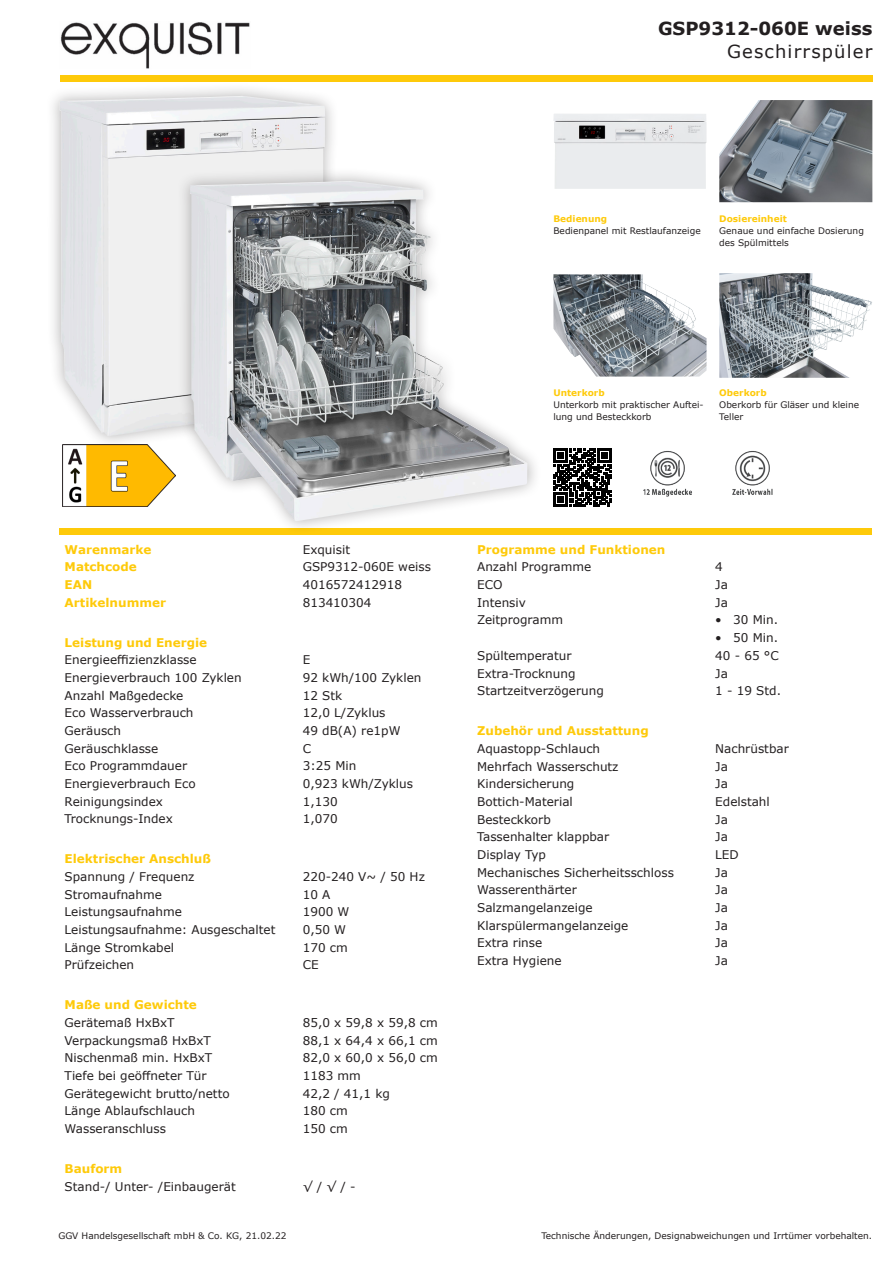
<style>
.page{position:relative;width:893px;height:1263px;background:#fff}
.page>*{position:absolute;margin:0;border:0;box-sizing:border-box;transform-origin:0 0}
.t1{font:700 18px "Verdana";color:#231f20}
.t2{font:18px "Verdana";letter-spacing:.065em;color:#231f20}
.t3{font:12px "Verdana";color:#231f20}
.t4{font:700 12px "Verdana";color:#feca0a}
.t5{font:9px/12px "Verdana";color:#231f20}
.t6{font:700 9px "Verdana";color:#feca0a}
</style>
<div class="page">
<div style="left:46px;top:82px;width:293px;height:367px;background:#231f20;opacity:.35"></div>
<img style="left:60px;top:96px;width:265px;height:340px">
<img style="left:719px;top:273px;width:153px;height:105px">
<img style="left:553px;top:274px;width:153px;height:103px">
<img style="left:719px;top:100px;width:153px;height:102px">
<img style="left:553px;top:114px;width:153px;height:75px">
<img style="left:732px;top:451px;width:41px;height:44px">
<img style="left:643px;top:451px;width:49px;height:46px">
<svg style="left:553px;top:449px;width:59px;height:58px"></svg>
<img style="left:60px;top:22px;width:190px;height:47px">
<div style="left:60px;top:75px;width:812px;height:6px;background:#feca0a"></div>
<div style="left:60px;top:528px;width:812px;height:6px;background:#feca0a"></div>
<div style="left:176px;top:167px;width:365px;height:367px;background:#231f20;opacity:.35"></div>
<img style="left:190px;top:181px;width:337px;height:340px">
<img style="left:63px;top:445px;width:112px;height:62px">
<h1 class="t1" style="left:658px;top:16px;width:216px">GSP9312-060E weiss</h1>
<h1 class="t2" style="left:727px;top:39px;width:147px">Geschirrspüler</h1>
<p class="t6" style="left:553px;top:212px;width:55px">Bedienung</p>
<p class="t5" style="left:553px;top:224px;width:149px">Bedienpanel mit Restlaufanzeige</p>
<p class="t6" style="left:719px;top:212px;width:69px">Dosiereinheit</p>
<p class="t5" style="left:719px;top:224px;width:146px">Genaue und einfache Dosierung des Spülmittels</p>
<p class="t6" style="left:553px;top:386px;width:53px">Unterkorb</p>
<p class="t5" style="left:553px;top:399px;width:152px">Unterkorb mit praktischer Auftei&shy;lung und Besteckkorb</p>
<p class="t6" style="left:719px;top:386px;width:49px">Oberkorb</p>
<p class="t5" style="left:719px;top:399px;width:141px">Oberkorb für Gläser und kleine<br>Teller</p>
<p class="t4" style="left:65px;top:541px;width:88px">Warenmarke</p>
<p class="t3" style="left:303px;top:541px;width:49px">Exquisit</p>
<p class="t4" style="left:65px;top:558px;width:74px">Matchcode</p>
<p class="t3" style="left:303px;top:559px;width:130px">GSP9312-060E weiss</p>
<p class="t4" style="left:65px;top:576px;width:29px">EAN</p>
<p class="t3" style="left:303px;top:576px;width:101px">4016572412918</p>
<p class="t4" style="left:65px;top:594px;width:103px">Artikelnummer</p>
<p class="t3" style="left:303px;top:594px;width:70px">813410304</p>
<p class="t4" style="left:65px;top:634px;width:144px">Leistung und Energie</p>
<p class="t3" style="left:65px;top:652px;width:134px">Energieeffizienzklasse</p>
<p class="t3" style="left:303px;top:652px;width:9px">E</p>
<p class="t3" style="left:65px;top:669px;width:179px">Energieverbrauch 100 Zyklen</p>
<p class="t3" style="left:303px;top:669px;width:120px">92 kWh/100 Zyklen</p>
<p class="t3" style="left:65px;top:687px;width:120px">Anzahl Maßgedecke</p>
<p class="t3" style="left:303px;top:687px;width:41px">12 Stk</p>
<p class="t3" style="left:65px;top:705px;width:130px">Eco Wasserverbrauch</p>
<p class="t3" style="left:303px;top:705px;width:84px">12,0 L/Zyklus</p>
<p class="t3" style="left:65px;top:722px;width:58px">Geräusch</p>
<p class="t3" style="left:303px;top:722px;width:99px">49 dB(A) re1pW</p>
<p class="t3" style="left:65px;top:740px;width:95px">Geräuschklasse</p>
<p class="t3" style="left:303px;top:740px;width:10px">C</p>
<p class="t3" style="left:65px;top:758px;width:124px">Eco Programmdauer</p>
<p class="t3" style="left:303px;top:758px;width:55px">3:25 Min</p>
<p class="t3" style="left:65px;top:775px;width:133px">Energieverbrauch Eco</p>
<p class="t3" style="left:303px;top:775px;width:112px">0,923 kWh/Zyklus</p>
<p class="t3" style="left:65px;top:793px;width:100px">Reinigungsindex</p>
<p class="t3" style="left:303px;top:793px;width:36px">1,130</p>
<p class="t3" style="left:65px;top:811px;width:110px">Trocknungs-Index</p>
<p class="t3" style="left:303px;top:811px;width:36px">1,070</p>
<p class="t4" style="left:65px;top:850px;width:148px">Elektrischer Anschluß</p>
<p class="t3" style="left:65px;top:868px;width:131px">Spannung / Frequenz</p>
<p class="t3" style="left:303px;top:868px;width:124px">220-240 V~ / 50 Hz</p>
<p class="t3" style="left:65px;top:886px;width:99px">Stromaufnahme</p>
<p class="t3" style="left:303px;top:886px;width:29px">10 A</p>
<p class="t3" style="left:65px;top:904px;width:119px">Leistungsaufnahme</p>
<p class="t3" style="left:303px;top:904px;width:48px">1900 W</p>
<p class="t3" style="left:65px;top:921px;width:212px">Leistungsaufnahme: Ausgeschaltet</p>
<p class="t3" style="left:303px;top:921px;width:45px">0,50 W</p>
<p class="t3" style="left:65px;top:939px;width:111px">Länge Stromkabel</p>
<p class="t3" style="left:303px;top:939px;width:47px">170 cm</p>
<p class="t3" style="left:65px;top:957px;width:71px">Prüfzeichen</p>
<p class="t3" style="left:303px;top:957px;width:17px">CE</p>
<p class="t4" style="left:65px;top:996px;width:134px">Maße und Gewichte</p>
<p class="t3" style="left:65px;top:1014px;width:112px">Gerätemaß HxBxT</p>
<p class="t3" style="left:303px;top:1014px;width:137px">85,0 x 59,8 x 59,8 cm</p>
<p class="t3" style="left:65px;top:1032px;width:148px">Verpackungsmaß HxBxT</p>
<p class="t3" style="left:303px;top:1032px;width:137px">88,1 x 64,4 x 66,1 cm</p>
<p class="t3" style="left:65px;top:1050px;width:149px">Nischenmaß min. HxBxT</p>
<p class="t3" style="left:303px;top:1050px;width:137px">82,0 x 60,0 x 56,0 cm</p>
<p class="t3" style="left:65px;top:1067px;width:144px">Tiefe bei geöffneter Tür</p>
<p class="t3" style="left:303px;top:1067px;width:60px">1183 mm</p>
<p class="t3" style="left:65px;top:1085px;width:167px">Gerätegewicht brutto/netto</p>
<p class="t3" style="left:303px;top:1085px;width:89px">42,2 / 41,1 kg</p>
<p class="t3" style="left:65px;top:1103px;width:132px">Länge Ablaufschlauch</p>
<p class="t3" style="left:303px;top:1103px;width:47px">180 cm</p>
<p class="t3" style="left:65px;top:1120px;width:103px">Wasseranschluss</p>
<p class="t3" style="left:303px;top:1120px;width:47px">150 cm</p>
<p class="t4" style="left:65px;top:1160px;width:59px">Bauform</p>
<p class="t3" style="left:65px;top:1178px;width:173px">Stand-/ Unter- /Einbaugerät</p>
<p class="t3" style="left:303px;top:1178px;width:54px">√ / √ / -</p>
<p class="t4" style="left:477px;top:541px;width:190px">Programme und Funktionen</p>
<p class="t3" style="left:477px;top:559px;width:116px">Anzahl Programme</p>
<p class="t3" style="left:715px;top:559px;width:9px">4</p>
<p class="t3" style="left:477px;top:576px;width:27px">ECO</p>
<p class="t3" style="left:715px;top:576px;width:14px">Ja</p>
<p class="t3" style="left:477px;top:594px;width:50px">Intensiv</p>
<p class="t3" style="left:715px;top:594px;width:14px">Ja</p>
<p class="t3" style="left:477px;top:612px;width:87px">Zeitprogramm</p>
<p class="t3" style="left:715px;top:612px;width:64px">• 30 Min.</p>
<p class="t3" style="left:715px;top:630px;width:64px">• 50 Min.</p>
<p class="t3" style="left:477px;top:647px;width:96px">Spültemperatur</p>
<p class="t3" style="left:715px;top:647px;width:65px">40 - 65 °C</p>
<p class="t3" style="left:477px;top:665px;width:100px">Extra-Trocknung</p>
<p class="t3" style="left:715px;top:665px;width:14px">Ja</p>
<p class="t3" style="left:477px;top:683px;width:128px">Startzeitverzögerung</p>
<p class="t3" style="left:715px;top:683px;width:67px">1 - 19 Std.</p>
<p class="t4" style="left:477px;top:722px;width:173px">Zubehör und Ausstattung</p>
<p class="t3" style="left:477px;top:740px;width:125px">Aquastopp-Schlauch</p>
<p class="t3" style="left:715px;top:740px;width:75px">Nachrüstbar</p>
<p class="t3" style="left:477px;top:758px;width:143px">Mehrfach Wasserschutz</p>
<p class="t3" style="left:715px;top:758px;width:14px">Ja</p>
<p class="t3" style="left:477px;top:776px;width:99px">Kindersicherung</p>
<p class="t3" style="left:715px;top:776px;width:14px">Ja</p>
<p class="t3" style="left:477px;top:793px;width:97px">Bottich-Material</p>
<p class="t3" style="left:715px;top:793px;width:56px">Edelstahl</p>
<p class="t3" style="left:477px;top:811px;width:75px">Besteckkorb</p>
<p class="t3" style="left:715px;top:811px;width:14px">Ja</p>
<p class="t3" style="left:477px;top:829px;width:134px">Tassenhalter klappbar</p>
<p class="t3" style="left:715px;top:829px;width:14px">Ja</p>
<p class="t3" style="left:477px;top:846px;width:70px">Display Typ</p>
<p class="t3" style="left:715px;top:846px;width:25px">LED</p>
<p class="t3" style="left:477px;top:864px;width:198px">Mechanisches Sicherheitsschloss</p>
<p class="t3" style="left:715px;top:864px;width:14px">Ja</p>
<p class="t3" style="left:477px;top:882px;width:101px">Wasserenthärter</p>
<p class="t3" style="left:715px;top:882px;width:14px">Ja</p>
<p class="t3" style="left:477px;top:899px;width:117px">Salzmangelanzeige</p>
<p class="t3" style="left:715px;top:899px;width:14px">Ja</p>
<p class="t3" style="left:477px;top:917px;width:153px">Klarspülermangelanzeige</p>
<p class="t3" style="left:715px;top:917px;width:14px">Ja</p>
<p class="t3" style="left:477px;top:935px;width:67px">Extra rinse</p>
<p class="t3" style="left:715px;top:935px;width:14px">Ja</p>
<p class="t3" style="left:477px;top:952px;width:86px">Extra Hygiene</p>
<p class="t3" style="left:715px;top:952px;width:14px">Ja</p>
<p class="t5" style="left:58px;top:1230px;width:230px">GGV Handelsgesellschaft mbH &amp; Co. KG, 21.02.22</p>
<p class="t5" style="left:541px;top:1230px;width:332px">Technische Änderungen, Designabweichungen und Irrtümer vorbehalten.</p>
</div>
